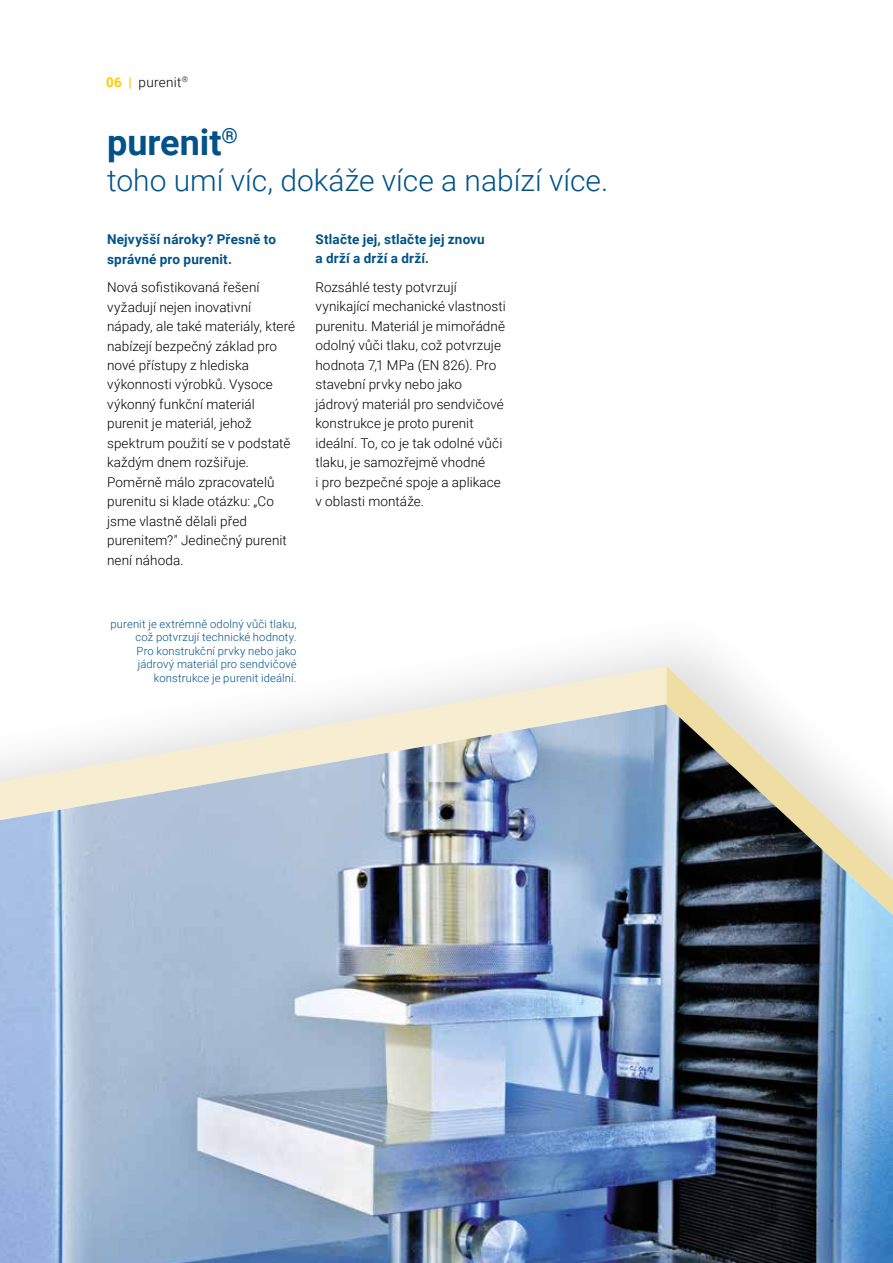
<style>
.page{position:relative;width:893px;height:1263px;background:#fff}
.page>*{position:absolute;margin:0;border:0;box-sizing:border-box;transform-origin:0 0}
.t1{font:700 36px "Roboto";color:#005288}
.t2{font:300 30px "Roboto";color:#005288}
.t3{font:300 13.5px/19.5px "Roboto";letter-spacing:.005em;color:#000}
.t4{font:700 13.5px/19.5px "Roboto";letter-spacing:.015em;color:#005288}
.t5{font:300 11.25px/13.5px "Roboto";letter-spacing:.015em;color:#005288;text-align:right}
.s1{font-weight:700;color:#fc0}
</style>
<div class="page">
<svg style="left:335px;top:666px;width:332px;height:38px"></svg>
<svg style="left:667px;top:666px;width:95px;height:38px"></svg>
<img style="left:0;top:704px;width:893px;height:559px">
<p class="t3" style="left:106px;top:72px;width:83px"><span class="s1">06 |</span> purenit<sup>®</sup></p>
<h1 class="t1" style="left:107px;top:117px;width:132px">purenit<sup>®</sup></h1>
<h2 class="t2" style="left:107px;top:159px;width:503px">toho umí víc, dokáže více a nabízí více.</h2>
<p class="t4" style="left:107px;top:229px;width:170px">Nejvyšší nároky? Přesně to správné pro purenit.</p>
<p class="t3" style="left:107px;top:277px;width:190px">Nová sofistikovaná řešení vyžadují nejen inovativní nápady, ale také materiály, které nabízejí bezpečný základ pro nové přístupy z hlediska výkonnosti výrobků. Vysoce výkonný funkční materiál purenit je materiál, jehož spektrum použití se v podstatě každým dnem rozšiřuje.<br>Poměrně málo zpracovatelů purenitu si klade otázku: „Co jsme vlastně dělali před purenitem?" Jedinečný purenit není náhoda.</p>
<p class="t4" style="left:315px;top:229px;width:171px">Stlačte jej, stlačte jej znovu a drží a drží a drží.</p>
<p class="t3" style="left:315px;top:277px;width:192px">Rozsáhlé testy potvrzují vynikající mechanické vlastnosti purenitu. Materiál je mimořádně odolný vůči tlaku, což potvrzuje hodnota 7,1 MPa (EN 826). Pro stavební prvky nebo jako jádrový materiál pro sendvičové konstrukce je proto purenit ideální. To, co je tak odolné vůči tlaku, je samozřejmě vhodné<br>i pro bezpečné spoje a aplikace v oblasti montáže.</p>
<p class="t5" style="left:110px;top:616px;width:188px">purenit je extrémně odolný vůči tlaku, což potvrzují technické hodnoty.<br>Pro konstrukční prvky nebo jako jádrový materiál pro sendvičové konstrukce je purenit ideální.</p>
</div>
